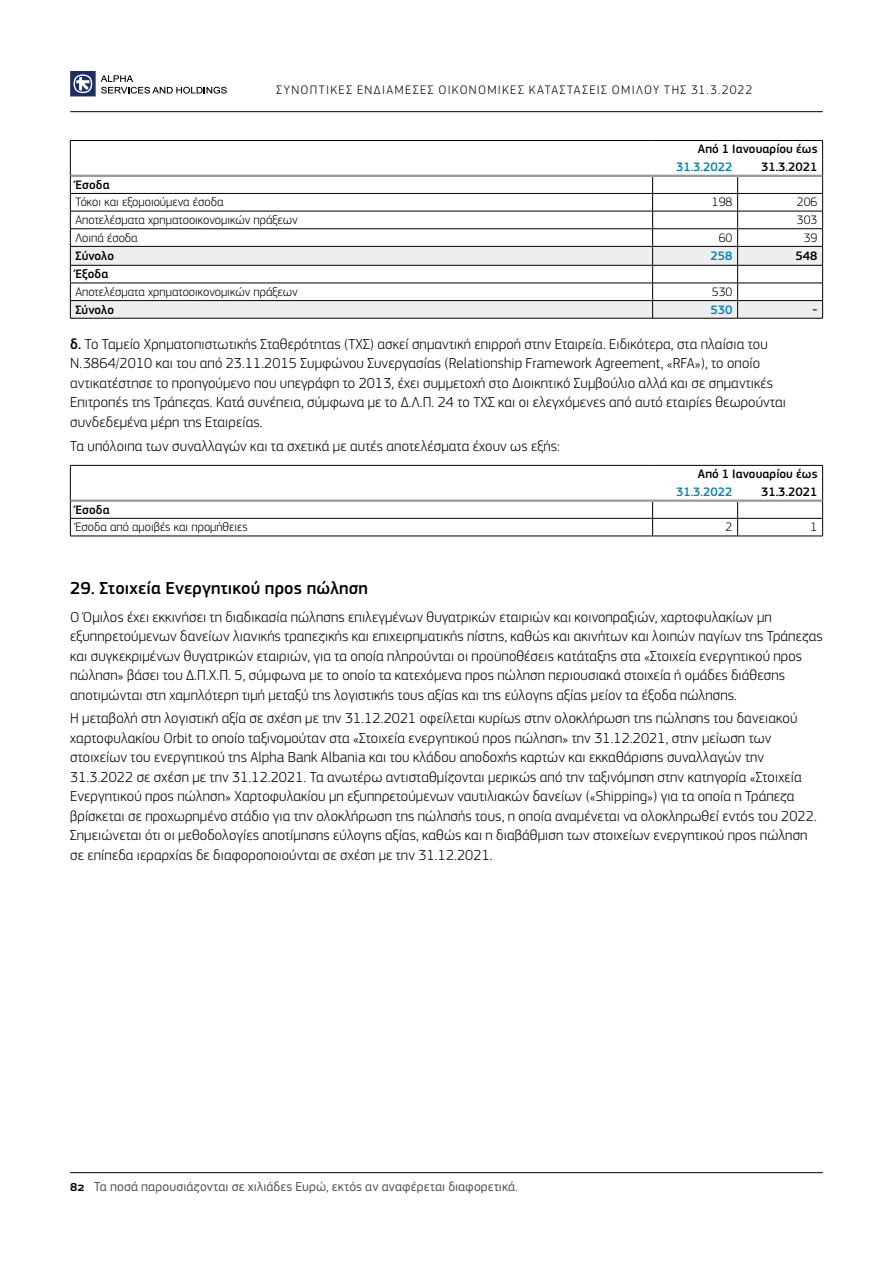
<style>
.page{position:relative;width:893px;height:1263px;background:#fff}
.page>*{position:absolute;margin:0;border:0;box-sizing:border-box;transform-origin:0 0}
.t1{font:500 18px "PF Square Sans Pro";letter-spacing:.01em;color:#000}
.t2{font:300 15px/19.5px "PF Square Sans Pro";letter-spacing:.005em;color:#000}
.t3{font:13.5px "PF Square Sans Pro";letter-spacing:.01em;color:#504f53}
.t4{font:300 12.9px "PF Square Sans Pro";letter-spacing:.105em;color:#000}
.t5{font:300 12.75px "PF Square Sans Pro";color:#000}
.t6{font:500 12.75px "PF Square Sans Pro";letter-spacing:.005em;color:#000}
.t7{font:500 12.75px "PF Square Sans Pro";color:#0080b7}
.s1{font-weight:500}
.s2{font-weight:500;font-size:12.75px;color:#000}
</style>
<div class="page">
<hr style="left:70px;top:111px;width:753px;height:1px;background:#000">
<hr style="left:70px;top:1172px;width:753px;height:1px;background:#000">
<svg style="left:70px;top:71px;width:157px;height:25px"></svg>
<svg style="left:71px;top:174px;width:751px;height:72px"></svg>
<div style="left:653px;top:158px;width:85px;height:18px;background:#fff"></div>
<svg style="left:71px;top:247px;width:751px;height:71px;fill:#edeeef"></svg>
<hr style="left:70px;top:140px;width:583px;height:1px;background:#000">
<hr style="left:653px;top:140px;width:85px;height:1px;background:#000">
<hr style="left:738px;top:140px;width:85px;height:1px;background:#000">
<hr style="left:70px;top:193px;width:583px;height:1px;background:#000">
<hr style="left:70px;top:211px;width:583px;height:1px;background:#000">
<hr style="left:70px;top:228px;width:583px;height:1px;background:#000">
<hr style="left:70px;top:265px;width:583px;height:1px;background:#000">
<hr style="left:70px;top:283px;width:583px;height:1px;background:#000">
<hr style="left:653px;top:193px;width:85px;height:1px;background:#000">
<hr style="left:653px;top:211px;width:85px;height:1px;background:#000">
<hr style="left:653px;top:228px;width:85px;height:1px;background:#000">
<hr style="left:653px;top:265px;width:85px;height:1px;background:#000">
<hr style="left:653px;top:283px;width:85px;height:1px;background:#000">
<hr style="left:738px;top:193px;width:85px;height:1px;background:#000">
<hr style="left:738px;top:211px;width:85px;height:1px;background:#000">
<hr style="left:738px;top:228px;width:85px;height:1px;background:#000">
<hr style="left:738px;top:265px;width:85px;height:1px;background:#000">
<hr style="left:738px;top:283px;width:85px;height:1px;background:#000">
<hr style="left:71px;top:175px;width:582px;height:2px;background:#98989c">
<hr style="left:653px;top:175px;width:85px;height:2px;background:#98989c">
<hr style="left:738px;top:175px;width:84px;height:2px;background:#98989c">
<svg style="left:70px;top:141px;width:1px;height:177px"></svg>
<hr style="left:70px;top:246px;width:583px;height:1px;background:#000">
<hr style="left:70px;top:300px;width:583px;height:1px;background:#000">
<svg style="left:652px;top:177px;width:1px;height:141px"></svg>
<hr style="left:653px;top:246px;width:85px;height:1px;background:#000">
<hr style="left:653px;top:300px;width:85px;height:1px;background:#000">
<svg style="left:737px;top:177px;width:1px;height:141px"></svg>
<svg style="left:822px;top:141px;width:1px;height:177px"></svg>
<hr style="left:738px;top:246px;width:85px;height:1px;background:#000">
<hr style="left:738px;top:300px;width:85px;height:1px;background:#000">
<hr style="left:70px;top:318px;width:583px;height:1px;background:#000">
<hr style="left:653px;top:318px;width:85px;height:1px;background:#000">
<hr style="left:738px;top:318px;width:85px;height:1px;background:#000">
<svg style="left:71px;top:502px;width:751px;height:34px"></svg>
<hr style="left:70px;top:465px;width:583px;height:1px;background:#000">
<hr style="left:653px;top:465px;width:85px;height:1px;background:#000">
<hr style="left:738px;top:465px;width:85px;height:1px;background:#000">
<hr style="left:70px;top:518px;width:583px;height:1px;background:#000">
<hr style="left:70px;top:536px;width:583px;height:1px;background:#000">
<hr style="left:653px;top:518px;width:85px;height:1px;background:#000">
<hr style="left:653px;top:536px;width:85px;height:1px;background:#000">
<hr style="left:738px;top:518px;width:85px;height:1px;background:#000">
<hr style="left:738px;top:536px;width:85px;height:1px;background:#000">
<svg style="left:652px;top:502px;width:1px;height:34px"></svg>
<svg style="left:737px;top:502px;width:1px;height:34px"></svg>
<svg style="left:70px;top:466px;width:1px;height:70px"></svg>
<svg style="left:822px;top:466px;width:1px;height:70px"></svg>
<hr style="left:71px;top:499px;width:582px;height:3px;background:#98989c">
<hr style="left:653px;top:499px;width:85px;height:3px;background:#98989c">
<hr style="left:738px;top:499px;width:84px;height:3px;background:#98989c">
<p class="t4" style="left:276px;top:82px;width:477px">ΣΥΝΟΠΤΙΚΕΣ ΕΝΔΙΑΜΕΣΕΣ ΟΙΚΟΝΟΜΙΚΕΣ ΚΑΤΑΣΤΑΣΕΙΣ ΟΜΙΛΟΥ ΤΗΣ 31.3.2022</p>
<p class="t6" style="left:698px;top:142px;width:121px">Από 1 Ιανουαρίου έως</p>
<p class="t7" style="left:676px;top:159px;width:58px">31.3.2022</p>
<p class="t6" style="left:761px;top:159px;width:58px">31.3.2021</p>
<p class="t6" style="left:75px;top:177px;width:36px">Έσοδα</p>
<p class="t5" style="left:75px;top:195px;width:150px">Τόκοι και εξοµοιούµενα έσοδα</p>
<p class="t5" style="left:712px;top:195px;width:22px">198</p>
<p class="t5" style="left:797px;top:195px;width:22px">206</p>
<p class="t5" style="left:75px;top:212px;width:224px">Αποτελέσµατα χρηµατοοικονοµικών πράξεων</p>
<p class="t5" style="left:797px;top:212px;width:22px">303</p>
<p class="t5" style="left:75px;top:230px;width:64px">Λοιπά έσοδα</p>
<p class="t5" style="left:719px;top:230px;width:15px">60</p>
<p class="t5" style="left:804px;top:230px;width:15px">39</p>
<p class="t6" style="left:75px;top:248px;width:40px">Σύνολο</p>
<p class="t7" style="left:710px;top:248px;width:23px">258</p>
<p class="t6" style="left:795px;top:248px;width:23px">548</p>
<p class="t6" style="left:75px;top:267px;width:34px">Έξοδα</p>
<p class="t5" style="left:75px;top:284px;width:224px">Αποτελέσµατα χρηµατοοικονοµικών πράξεων</p>
<p class="t5" style="left:712px;top:284px;width:22px">530</p>
<p class="t6" style="left:75px;top:302px;width:40px">Σύνολο</p>
<p class="t7" style="left:710px;top:302px;width:23px">530</p>
<p class="t6" style="left:812px;top:302px;width:6px">-</p>
<p class="t2" style="left:70px;top:334px;width:717px"><span class="s1">δ.</span> Το Ταµείο Χρηµατοπιστωτικής Σταθερότητας (ΤΧΣ) ασκεί σηµαντική επιρροή στην Εταιρεία. Ειδικότερα, στα πλαίσια του Ν.3864/2010 και του από 23.11.2015 Συµφώνου Συνεργασίας (Relationship Framework Agreement, «RFA»), το οποίο αντικατέστησε το προηγούµενο που υπεγράφη το 2013, έχει συµµετοχή στο Διοικητικό Συµβούλιο αλλά και σε σηµαντικές Επιτροπές της Τράπεζας. Κατά συνέπεια, σύµφωνα µε το Δ.Λ.Π. 24 το ΤΧΣ και οι ελεγχόµενες από αυτό εταιρίες θεωρούνται συνδεδεµένα µέρη της Εταιρείας.</p>
<p class="t2" style="left:70px;top:436px;width:491px">Τα υπόλοιπα των συναλλαγών και τα σχετικά µε αυτές αποτελέσµατα έχουν ως εξής:</p>
<p class="t6" style="left:698px;top:467px;width:121px">Από 1 Ιανουαρίου έως</p>
<p class="t7" style="left:676px;top:484px;width:58px">31.3.2022</p>
<p class="t6" style="left:761px;top:484px;width:58px">31.3.2021</p>
<p class="t6" style="left:75px;top:502px;width:36px">Έσοδα</p>
<p class="t5" style="left:75px;top:520px;width:174px">Έσοδα από αµοιβές και προµήθειες</p>
<p class="t5" style="left:726px;top:520px;width:8px">2</p>
<p class="t5" style="left:811px;top:520px;width:8px">1</p>
<p class="t1" style="left:70px;top:577px;width:299px">29. Στοιχεία Ενεργητικού προς πώληση</p>
<p class="t2" style="left:70px;top:607px;width:754px">Ο Όµιλος έχει εκκινήσει τη διαδικασία πώλησης επιλεγμένων θυγατρικών εταιριών και κοινοπραξιών, χαρτοφυλακίων µη εξυπηρετούμενων δανείων λιανικής τραπεζικής και επιχειρηµατικής πίστης, καθώς και ακινήτων και λοιπών παγίων της Τράπεζας και συγκεκριμένων θυγατρικών εταιριών, για τα οποία πληρούνται οι προϋποθέσεις κατάταξης στα «Στοιχεία ενεργητικού προς πώληση» βάσει του Δ.Π.Χ.Π. 5, σύµφωνα µε το οποίο τα κατεχόµενα προς πώληση περιουσιακά στοιχεία ή οµάδες διάθεσης αποτιµώνται στη χαµηλότερη τιµή µεταξύ της λογιστικής τους αξίας και της εύλογης αξίας µείον τα έξοδα πώλησης.</p>
<p class="t2" style="left:70px;top:709px;width:748px">Η μεταβολή στη λογιστική αξία σε σχέση µε την 31.12.2021 οφείλεται κυρίως στην ολοκλήρωση της πώλησης του δανειακού χαρτοφυλακίου Orbit το οποίο ταξινομούταν στα «Στοιχεία ενεργητικού προς πώληση» την 31.12.2021, στην μείωση των στοιχείων του ενεργητικού της Alpha Bank Albania και του κλάδου αποδοχής καρτών και εκκαθάρισης συναλλαγών την 31.3.2022 σε σχέση με την 31.12.2021. Τα ανωτέρω αντισταθμίζονται μερικώς από την ταξινόμηση στην κατηγορία «Στοιχεία Ενεργητικού προς πώληση» Χαρτοφυλακίου μη εξυπηρετούμενων ναυτιλιακών δανείων («Shipping») για τα οποία η Τράπεζα βρίσκεται σε προχωρημένο στάδιο για την ολοκλήρωση της πώλησής τους, η οποία αναμένεται να ολοκληρωθεί εντός του 2022.<br>Σημειώνεται ότι οι μεθοδολογίες αποτίμησης εύλογης αξίας, καθώς και η διαβάθμιση των στοιχείων ενεργητικού προς πώληση σε επίπεδα ιεραρχίας δε διαφοροποιούνται σε σχέση με την 31.12.2021.</p>
<p class="t3" style="left:70px;top:1179px;width:449px"><span class="s2">82</span> Τα ποσά παρουσιάζονται σε χιλιάδες Ευρώ, εκτός αν αναφέρεται διαφορετικά.</p>
</div>
